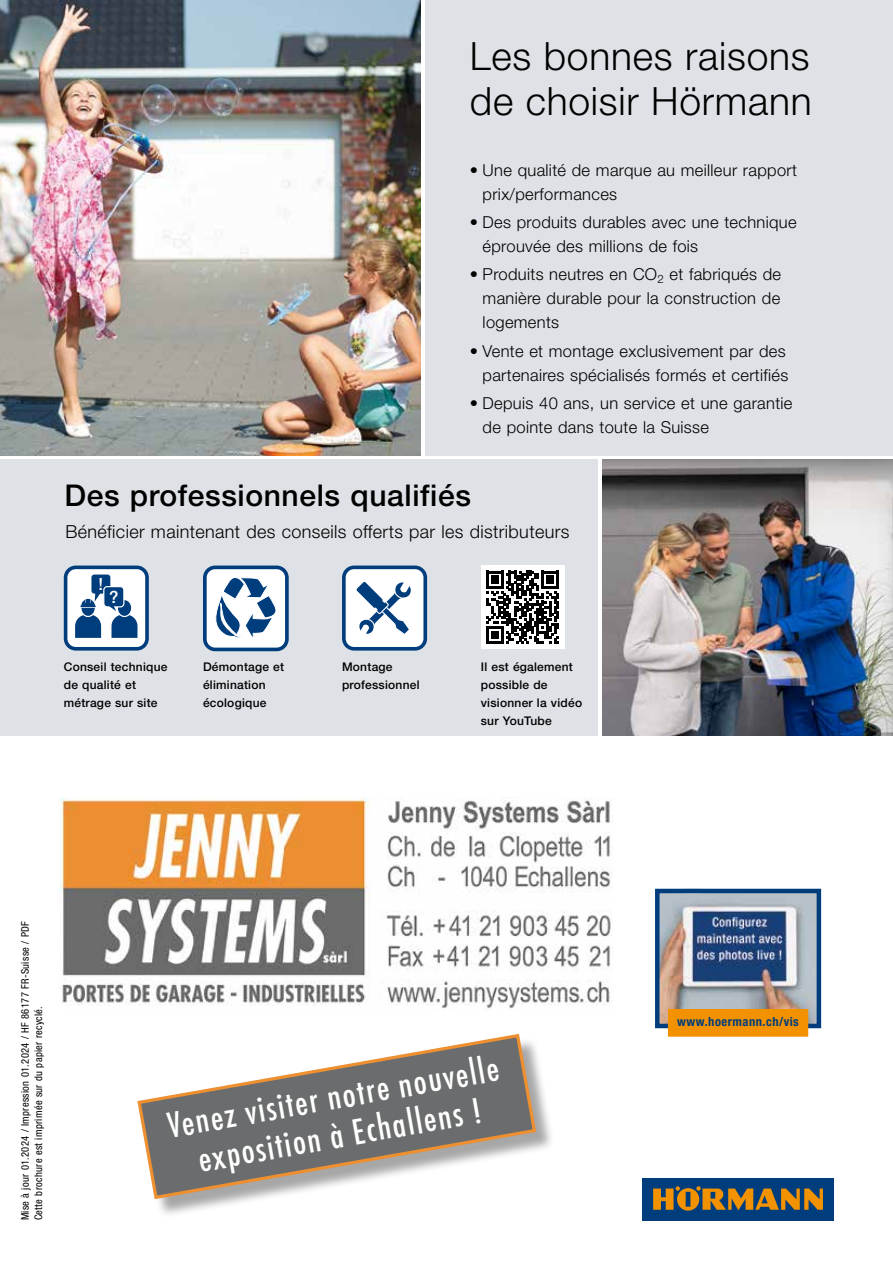
<style>
.page{position:relative;width:893px;height:1263px;background:#fff}
.page>*{position:absolute;margin:0;border:0;box-sizing:border-box;transform-origin:0 0}
.t1{font:300 39px/45px "Hoermann Helvetica Neue";letter-spacing:.02em;color:#000}
.t2{font:500 condensed 33.75px/38.5px "Futura";color:#fff;text-align:center}
.t3{font:500 30px "Hoermann Helvetica Neue";letter-spacing:.02em;color:#000}
.t4{font:300 18px "Hoermann Helvetica Neue";letter-spacing:.02em;color:#000}
.t5{font:500 16.95px "Hoermann Helvetica Neue";color:#fff}
.t6{font:300 16.5px/24px "Hoermann Helvetica Neue";letter-spacing:.02em;color:#000}
.t7{font:700 condensed 12.45px "Hoermann Helvetica Neue";letter-spacing:.04em;color:#003d7c}
.t8{font:500 12px/18px "Hoermann Helvetica Neue";letter-spacing:.02em;color:#000}
.t9{font:condensed 10.5px/13.5px "Hoermann Helvetica Neue";letter-spacing:.03em;color:#000}
</style>
<div class="page">
<img style="left:0;top:0;width:421px;height:455px">
<img style="left:602px;top:459px;width:291px;height:277px">
<div style="left:425px;top:0;width:468px;height:455px;background:#dee2e6"></div>
<div style="left:0;top:459px;width:598px;height:277px;background:#dee2e6"></div>
<div style="left:66px;top:567px;width:81px;height:82px;background:#fff;border-radius:10px"></div>
<div style="left:64px;top:565px;width:85px;height:86px;border:4px solid #003d7c;border-radius:10px"></div>
<div style="left:91px;top:574px;width:19px;height:20px;background:#003d7c;border-radius:3px"></div>
<svg style="left:75px;top:586px;width:62px;height:52px"></svg>
<div style="left:205px;top:567px;width:82px;height:82px;background:#fff;border-radius:10px"></div>
<div style="left:203px;top:565px;width:86px;height:86px;border:4px solid #003d7c;border-radius:10px"></div>
<svg style="left:215px;top:577px;width:61px;height:61px"></svg>
<div style="left:344px;top:567px;width:81px;height:82px;background:#fff;border-radius:10px"></div>
<div style="left:342px;top:565px;width:85px;height:86px;border:4px solid #003d7c;border-radius:10px"></div>
<svg style="left:356px;top:582px;width:55px;height:52px"></svg>
<div style="left:642px;top:1178px;width:192px;height:42px;background:#003d7c"></div>
<svg style="left:653px;top:1186px;width:170px;height:24px"></svg>
<img style="left:655px;top:888px;width:167px;height:149px">
<div style="left:481px;top:565px;width:83px;height:84px;background:#fff"></div>
<svg style="left:486px;top:571px;width:73px;height:73px"></svg>
<img style="left:59px;top:798px;width:554px;height:211px">
<div style="left:141px;top:1037px;width:414px;height:182px;background:#000;opacity:.35"></div>
<svg style="left:137px;top:1033px;width:401px;height:168px"></svg>
<h1 class="t1" style="left:470px;top:31px;width:343px">Les bonnes raisons de choisir Hörmann</h1>
<p class="t6" style="left:483px;top:157px;width:316px;text-indent:-13px">• Une qualité de marque au meilleur rapport prix/performances</p>
<p class="t6" style="left:483px;top:209px;width:316px;text-indent:-13px">• Des produits durables avec une technique éprouvée des millions de fois</p>
<p class="t6" style="left:483px;top:261px;width:300px;text-align:justify;text-indent:-13px">• Produits neutres en CO<sub>2</sub> et fabriqués de manière durable pour la construction de logements</p>
<p class="t6" style="left:470px;top:338px;width:320px;text-align:right">• Vente et montage exclusivement par des partenaires spécialisés formés et certifiés</p>
<p class="t6" style="left:483px;top:390px;width:311px;text-indent:-13px">• Depuis 40 ans, un service et une garantie de pointe dans toute la Suisse</p>
<h3 class="t3" style="left:64px;top:475px;width:408px">Des professionnels qualifiés</h3>
<p class="t4" style="left:65px;top:519px;width:505px">Bénéficier maintenant des conseils offerts par les distributeurs</p>
<p class="t5" style="left:99px;top:572px;width:6px">!</p>
<p class="t5" style="left:109px;top:585px;width:11px">?</p>
<p class="t8" style="left:64px;top:657px;width:105px">Conseil technique de qualité et métrage sur site</p>
<p class="t8" style="left:203px;top:657px;width:83px">Démontage et élimination écologique</p>
<p class="t8" style="left:342px;top:657px;width:79px">Montage professionnel</p>
<p class="t8" style="left:481px;top:657px;width:103px">Il est également possible de visionner la vidéo sur YouTube</p>
<p class="t9" style="left:18px;top:1220px;width:301px;rotate:-90deg">Mise à jour 01.2024 / Impression 01.2024 / HF 86177 FR‑Suisse / PDF<br>Cette brochure est imprimée sur du papier recyclé.</p>
<h2 class="t2" style="left:165px;top:1107px;width:337px;rotate:-10deg">Venez visiter notre nouvelle exposition à Echallens !</h2>
<p class="t7" style="left:677px;top:1013px;width:123px">www.hoermann.ch/vis</p>
</div>
